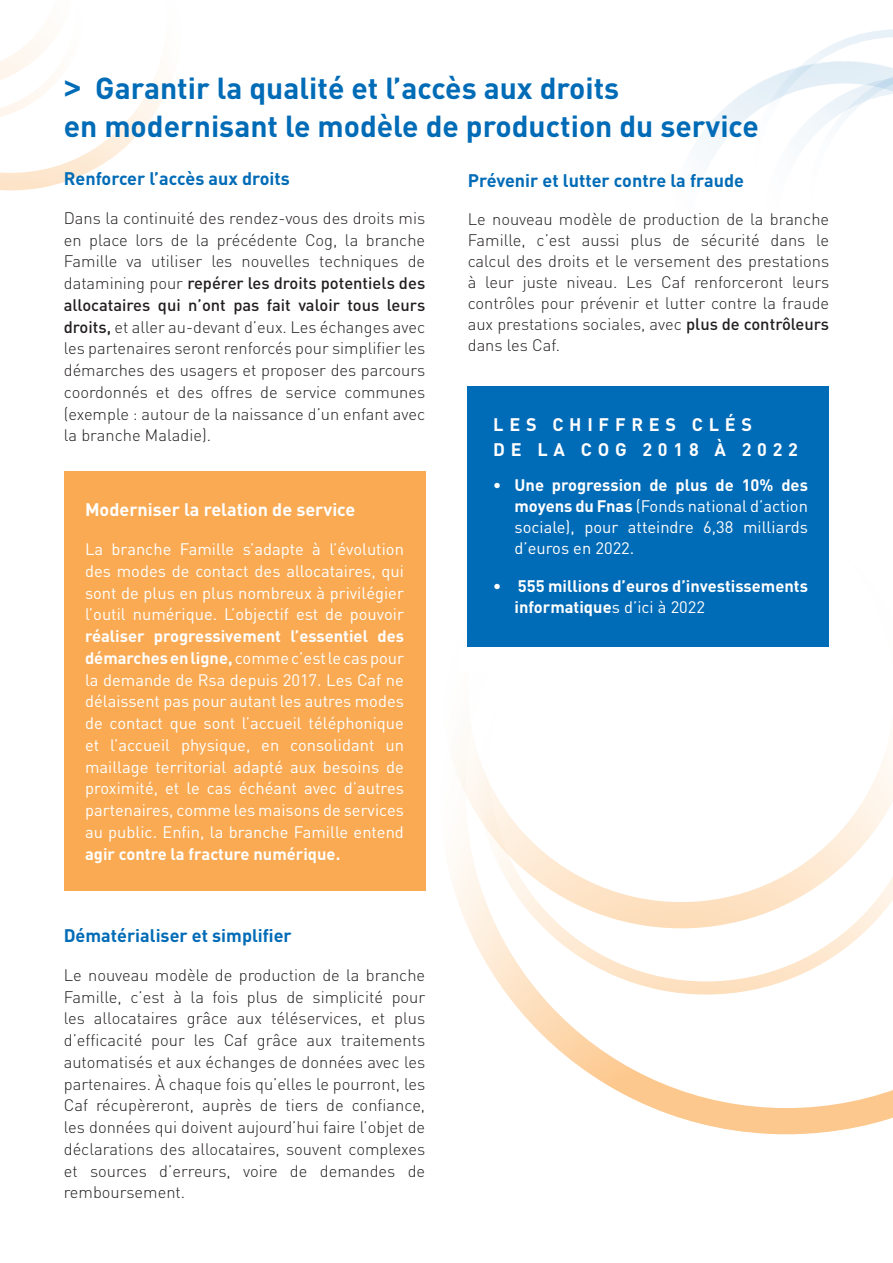
<style>
.page{position:relative;width:893px;height:1263px;background:#fff}
.page>*{position:absolute;margin:0;border:0;box-sizing:border-box;transform-origin:0 0}
.t1{font:700 30px "DIN";color:#006bb6}
.t2{font:700 18px "DIN";color:#006bb6}
.t3{font:700 18px "DIN";letter-spacing:.32em;color:#fff}
.t4{font:700 18px "DIN";color:#fff}
.t5{font:300 16.5px/21.8px "DIN";color:#231f20;text-align:justify}
.t6{font:16.5px/21.8px "DIN";color:#fff;text-align:justify}
.t7{font:700 16.5px/21px "DIN";color:#fff}
.s1{font-family:"Arial"}
.s2{font-weight:500}
.s3{font-weight:700}
.s4{font-weight:400}
</style>
<div class="page">
<svg style="left:467px;top:445px;width:426px;height:689px"></svg>
<svg style="left:476px;top:928px;width:417px;height:66px"></svg>
<svg style="left:451px;top:453px;width:442px;height:475px"></svg>
<svg style="left:0;top:30px;width:167px;height:160px"></svg>
<svg style="left:699px;top:89px;width:50px;height:67px"></svg>
<svg style="left:749px;top:29px;width:144px;height:113px"></svg>
<div style="left:64px;top:471px;width:361px;height:419px;background:#f9aa53"></div>
<div style="left:468px;top:386px;width:361px;height:279px;background:#006bb6"></div>
<div style="left:459px;top:647px;width:377px;height:24px;background:#fff"></div>
<p class="t1" style="left:64px;top:69px;width:557px"><span class="s1">&gt;</span> Garantir la qualité et l’accès aux droits</p>
<p class="t1" style="left:64px;top:107px;width:697px">en modernisant le modèle de production du service</p>
<p class="t2" style="left:64px;top:167px;width:228px">Renforcer l’accès aux droits</p>
<p class="t5" style="left:64px;top:207px;width:363px">Dans la continuité des rendez-vous des droits mis en place lors de la précédente Cog, la branche Famille va utiliser les nouvelles techniques de datamining pour <span class="s2">repérer les droits potentiels des allocataires qui n’ont pas fait valoir tous leurs droits,</span> et aller au-devant d’eux. Les échanges avec les partenaires seront renforcés pour simplifier les démarches des usagers et proposer des parcours coordonnés et des offres de service communes (exemple : autour de la naissance d’un enfant avec la branche Maladie).</p>
<p class="t4" style="left:85px;top:498px;width:272px">Moderniser la relation de service</p>
<p class="t6" style="left:85px;top:538px;width:320px">La branche Famille s’adapte à l’évolution des modes de contact des allocataires, qui sont de plus en plus nombreux à privilégier l’outil numérique. L’objectif est de pouvoir <span class="s3">réaliser progressivement l’essentiel des démarches en ligne,</span> comme c’est le cas pour la demande de Rsa depuis 2017. Les Caf ne délaissent pas pour autant les autres modes de contact que sont l’accueil téléphonique et l’accueil physique, en consolidant un maillage territorial adapté aux besoins de proximité, et le cas échéant avec d’autres partenaires, comme les maisons de services au public. Enfin, la branche Famille entend <span class="s3">agir contre la fracture numérique.</span></p>
<p class="t2" style="left:64px;top:924px;width:229px">Dématérialiser et simplifier</p>
<p class="t5" style="left:64px;top:964px;width:363px">Le nouveau modèle de production de la branche Famille, c’est à la fois plus de simplicité pour les allocataires grâce aux téléservices, et plus d’efficacité pour les Caf grâce aux traitements automatisés et aux échanges de données avec les partenaires. À chaque fois qu’elles le pourront, les Caf récupèreront, auprès de tiers de confiance, les données qui doivent aujourd’hui faire l’objet de déclarations des allocataires, souvent complexes et sources d’erreurs, voire de demandes de remboursement.</p>
<p class="t2" style="left:468px;top:169px;width:278px">Prévenir et lutter contre la fraude</p>
<p class="t5" style="left:468px;top:209px;width:363px;line-height:21px">Le nouveau modèle de production de la branche Famille, c’est aussi plus de sécurité dans le calcul des droits et le versement des prestations à leur juste niveau. Les Caf renforceront leurs contrôles pour prévenir et lutter contre la fraude aux prestations sociales, avec <span class="s2">plus de contrôleurs </span>dans les Caf.</p>
<p class="t3" style="left:493px;top:413px;width:260px">LES CHIFFRES CLÉS</p>
<p class="t3" style="left:493px;top:437px;width:306px">DE LA COG 2018 À 2022</p>
<p class="t6" style="left:514px;top:475px;width:295px;line-height:21px;text-indent:-21px"><span class="s3">• Une progression de plus de 10% des moyens du Fnas</span> (Fonds national d’action sociale), pour atteindre 6,38 milliards d’euros en 2022.</p>
<p class="t7" style="left:514px;top:575px;width:295px;text-indent:-21px">• 555 millions d’euros d’investissements informatique<span class="s4">s d’ici à 2022</span></p>
</div>
